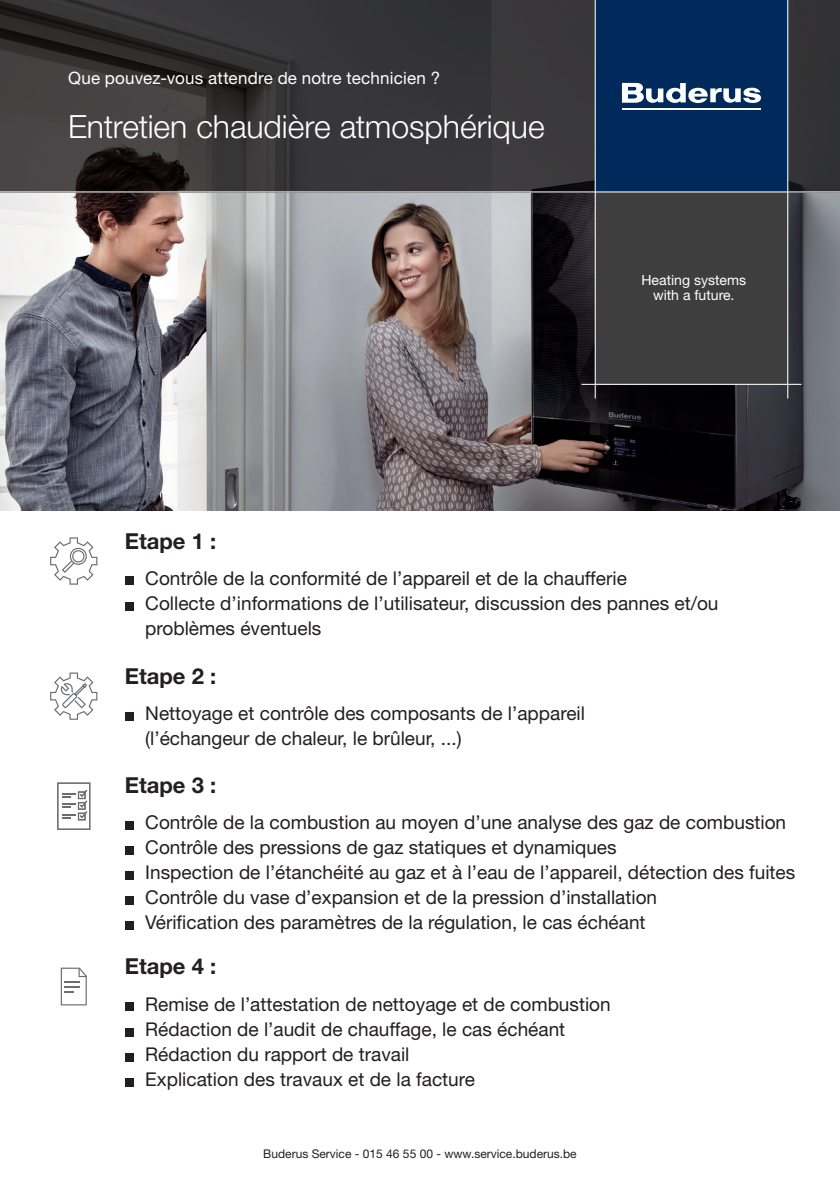
<style>
.page{position:relative;width:840px;height:1191px;background:#fff}
.page>*{position:absolute;margin:0;border:0;box-sizing:border-box;transform-origin:0 0}
.Headline_-_cover{font:300 32px "Helvetica Neue LT Pro";letter-spacing:-.005em;color:#fff}
.Bullets{font:700 22px "Helvetica Neue LT Pro";color:#231f20}
.t1{font:19px/25px "Helvetica Neue LT Pro";color:#231f20}
.Intro_-_cover{font:17px "Helvetica Neue LT Pro";letter-spacing:.01em;color:#fff}
.t2{font:14px "Helvetica Neue LT Pro";color:#fff}
.t3{font:12px "Helvetica Neue LT Pro";color:#231f20}
</style>
<div class="page">
<img style="left:0;top:193px;width:839px;height:317px">
<svg style="left:0;top:0;width:839px;height:193px;background:#363536"></svg>
<div style="left:595px;top:0;width:192px;height:192px;background:#002a5b"></div>
<hr style="left:621px;top:108px;width:138px;height:2px;background:#fff">
<svg style="left:622px;top:83px;width:138px;height:20px"></svg>
<div style="left:595px;top:192px;width:192px;height:193px;background:#3e3e3f"></div>
<hr style="left:594px;top:0;width:1px;height:398px;background:#fff">
<hr style="left:786px;top:0;width:1px;height:398px;background:#fff">
<hr style="left:581px;top:384px;width:220px;height:1px;background:#fff">
<hr style="left:0;top:191px;width:839px;height:1px;background:#fff">
<div style="left:125px;top:576px;width:8px;height:9px;background:#231f20"></div>
<div style="left:125px;top:602px;width:8px;height:8px;background:#231f20"></div>
<div style="left:125px;top:711px;width:8px;height:9px;background:#231f20"></div>
<div style="left:125px;top:821px;width:8px;height:8px;background:#231f20"></div>
<div style="left:125px;top:871px;width:8px;height:9px;background:#231f20"></div>
<div style="left:125px;top:846px;width:8px;height:9px;background:#231f20"></div>
<div style="left:125px;top:896px;width:8px;height:9px;background:#231f20"></div>
<div style="left:125px;top:921px;width:8px;height:8px;background:#231f20"></div>
<div style="left:125px;top:1002px;width:8px;height:9px;background:#231f20"></div>
<div style="left:125px;top:1053px;width:8px;height:8px;background:#231f20"></div>
<div style="left:125px;top:1027px;width:8px;height:9px;background:#231f20"></div>
<div style="left:125px;top:1078px;width:8px;height:8px;background:#231f20"></div>
<svg style="left:50px;top:672px;width:47px;height:48px"></svg>
<svg style="left:50px;top:537px;width:47px;height:47px"></svg>
<svg style="left:57px;top:782px;width:33px;height:48px"></svg>
<svg style="left:61px;top:967px;width:26px;height:38px"></svg>
<p class="Intro_-_cover" style="left:68px;top:68px;width:373px">Que pouvez-vous attendre de notre technicien ?</p>
<p class="Headline_-_cover" style="left:68px;top:107px;width:478px">Entretien chaudière atmosphérique</p>
<p class="t2" style="left:641px;top:271px;width:106px">Heating systems</p>
<p class="t2" style="left:652px;top:286px;width:83px">with a future.</p>
<p class="Bullets" style="left:125px;top:527px;width:93px">Etape 1 :</p>
<p class="t1" style="left:145px;top:565px;width:483px">Contrôle de la conformité de l’appareil et de la chaufferie</p>
<p class="t1" style="left:145px;top:590px;width:574px">Collecte d’informations de l’utilisateur, discussion des pannes et/ou problèmes éventuels</p>
<p class="Bullets" style="left:125px;top:662px;width:93px">Etape 2 :</p>
<p class="t1" style="left:145px;top:700px;width:441px">Nettoyage et contrôle des composants de l’appareil</p>
<p class="t1" style="left:145px;top:725px;width:318px">(l’échangeur de chaleur, le brûleur, ...)</p>
<p class="Bullets" style="left:125px;top:771px;width:93px">Etape 3 :</p>
<p class="t1" style="left:145px;top:809px;width:642px">Contrôle de la combustion au moyen d’une analyse des gaz de combustion</p>
<p class="t1" style="left:145px;top:834px;width:472px">Contrôle des pressions de gaz statiques et dynamiques</p>
<p class="t1" style="left:145px;top:859px;width:651px">Inspection de l’étanchéité au gaz et à l’eau de l’appareil, détection des fuites</p>
<p class="t1" style="left:145px;top:884px;width:513px">Contrôle du vase d’expansion et de la pression d’installation</p>
<p class="t1" style="left:145px;top:909px;width:501px">Vérification des paramètres de la régulation, le cas échéant</p>
<p class="Bullets" style="left:125px;top:952px;width:93px">Etape 4 :</p>
<p class="t1" style="left:145px;top:991px;width:466px">Remise de l’attestation de nettoyage et de combustion</p>
<p class="t1" style="left:145px;top:1016px;width:421px">Rédaction de l’audit de chauffage, le cas échéant</p>
<p class="t1" style="left:145px;top:1041px;width:265px">Rédaction du rapport de travail</p>
<p class="t1" style="left:145px;top:1066px;width:331px">Explication des travaux et de la facture</p>
<p class="t3" style="left:263px;top:1145px;width:315px">Buderus Service - 015 46 55 00 - www.service.buderus.be</p>
</div>
